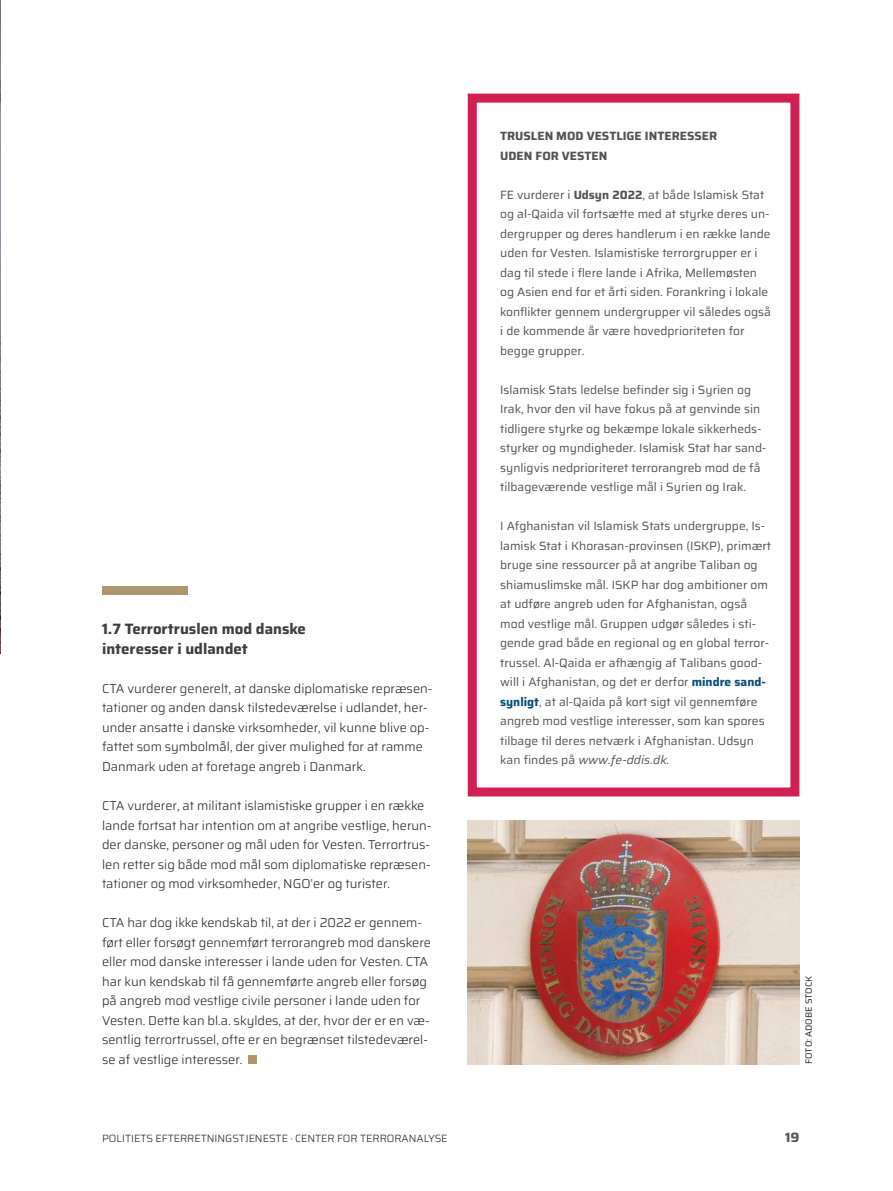
<style>
.page{position:relative;width:893px;height:1191px;background:#fff}
.page>*{position:absolute;margin:0;border:0;box-sizing:border-box;transform-origin:0 0}
.Mellemrubrik{font:700 15px/19.5px "Saira";color:#3e3e3f}
.t1{font:700 13.5px "Saira";color:#57585a}
.Brød{font:300 12.75px/19.5px "Saira";color:#231f20}
.Fakta___Brød{font:12px/19.5px "Saira";color:#535254}
.Fakta___Rubrik{font:700 12px/19.5px "Saira";color:#535254}
.t2{font:300 10.5px "Saira";color:#231f20}
.t3{font:9px "Saira";color:#231f20}
.s1{font-weight:700}
.s2{font-weight:700;color:#094f79}
.s3{font-style:italic}
</style>
<div class="page">
<div style="left:248px;top:1055px;width:9px;height:8px;background:#af9670"></div>
<div style="left:102px;top:586px;width:85px;height:9px;background:#af9670"></div>
<div style="left:468px;top:94px;width:331px;height:702px;border:9px solid #d21f53"></div>
<img style="left:0;top:0;width:1px;height:654px">
<img style="left:468px;top:821px;width:331px;height:243px">
<h2 class="Mellemrubrik" style="left:102px;top:619px;width:205px">1.7 Terrortruslen mod danske interesser i udlandet</h2>
<p class="Brød" style="left:102px;top:678px;width:332px">CTA vurderer generelt, at danske diplomatiske repræsen&shy;tationer og anden dansk tilstedeværelse i udlandet, her&shy;under ansatte i danske virksomheder, vil kunne blive op&shy;fattet som symbolmål, der giver mulighed for at ramme Danmark uden at foretage angreb i Danmark.</p>
<p class="Brød" style="left:102px;top:795px;width:331px">CTA vurderer, at militant islamistiske grupper i en række lande fortsat har intention om at angribe vestlige, herun&shy;der danske, personer og mål uden for Vesten. Terrortrus&shy;len retter sig både mod mål som diplomatiske repræsen&shy;tationer og mod virksomheder, NGO’er og turister.</p>
<p class="Brød" style="left:102px;top:912px;width:330px">CTA har dog ikke kendskab til, at der i 2022 er gennem&shy;ført eller forsøgt gennemført terrorangreb mod danskere eller mod danske interesser i lande uden for Vesten. CTA har kun kendskab til få gennemførte angreb eller forsøg på angreb mod vestlige civile personer i lande uden for Vesten. Dette kan bl.a. skyldes, at der, hvor der er en væ&shy;sentlig terrortrussel, ofte er en begrænset tilstedeværel&shy;se af vestlige interesser.</p>
<p class="Fakta___Rubrik" style="left:500px;top:126px;width:218px">TRUSLEN MOD VESTLIGE INTERESSER<br>UDEN FOR VESTEN</p>
<p class="Fakta___Brød" style="left:500px;top:184px;width:272px">FE vurderer i <span class="s1">Udsyn 2022</span>, at både Islamisk Stat og al-Qaida vil fortsætte med at styrke deres un&shy;dergrupper og deres handlerum i en række lande uden for Vesten. Islamistiske terrorgrupper er i dag til stede i flere lande i Afrika, Mellemøsten og Asien end for et årti siden. Forankring i lokale konflikter gennem undergrupper vil således også i de kommende år være hovedprioriteten for begge grupper.</p>
<p class="Fakta___Brød" style="left:500px;top:379px;width:268px">Islamisk Stats ledelse befinder sig i Syrien og Irak, hvor den vil have fokus på at genvinde sin tidligere styrke og bekæmpe lokale sikkerheds&shy;styrker og myndigheder. Islamisk Stat har sand&shy;synligvis nedprioriteret terrorangreb mod de få tilbageværende vestlige mål i Syrien og Irak.</p>
<p class="Fakta___Brød" style="left:500px;top:516px;width:272px">I Afghanistan vil Islamisk Stats undergruppe, Is&shy;lamisk Stat i Khorasan-provinsen (ISKP), primært bruge sine ressourcer på at angribe Taliban og shiamuslimske mål. ISKP har dog ambitioner om at udføre angreb uden for Afghanistan, også mod vestlige mål. Gruppen udgør således i sti&shy;gende grad både en regional og en global terror&shy;trussel. Al-Qaida er afhængig af Talibans good&shy;will i Afghanistan, og det er derfor <span class="s2">mindre sand&shy;synligt</span>, at al-Qaida på kort sigt vil gennemføre angreb mod vestlige interesser, som kan spores tilbage til deres netværk i Afghanistan. Udsyn kan findes på <span class="s3">www.fe-ddis.dk.</span></p>
<p class="t3" style="left:801px;top:1064px;width:90px;rotate:-90deg">FOTO: ADOBE STOCK</p>
<p class="t2" style="left:102px;top:1129px;width:347px">POLITIETS EFTERRETNINGSTJENESTE · CENTER FOR TERRORANALYSE</p>
<p class="t1" style="left:785px;top:1126px;width:16px">19</p>
</div>
